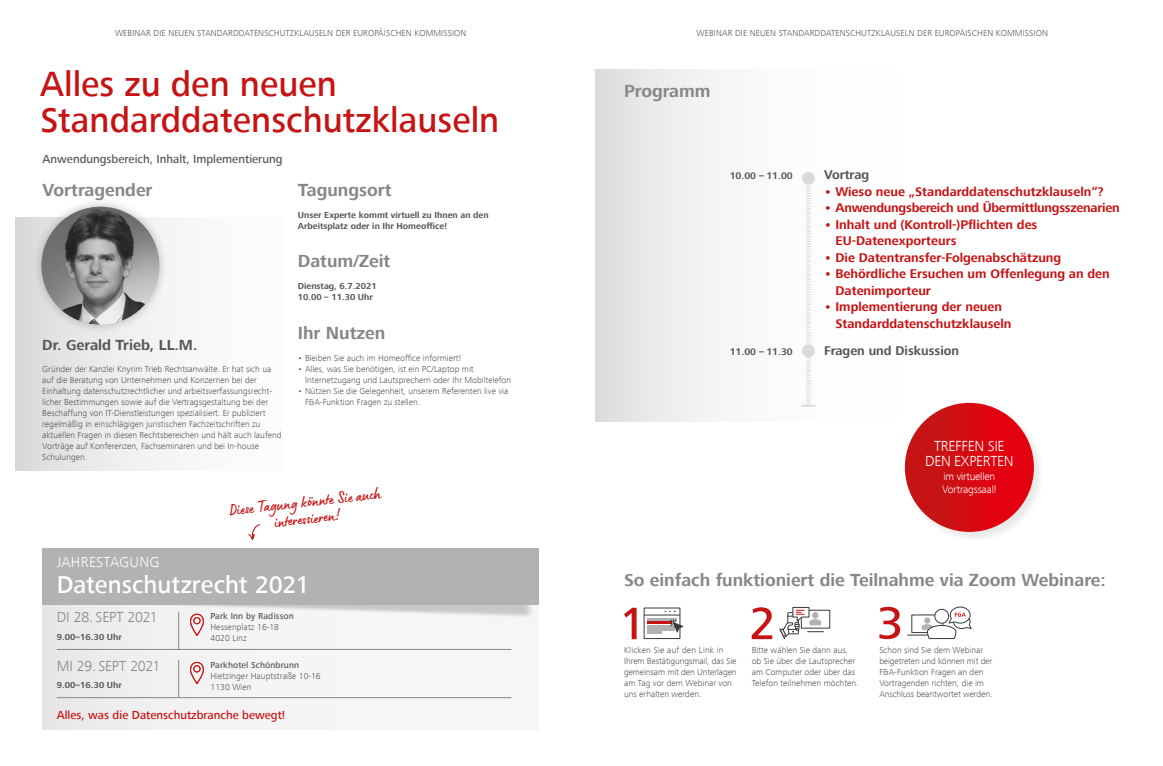
<style>
.page{position:relative;width:1163px;height:766px;background:#fff}
.page>*{position:absolute;margin:0;border:0;box-sizing:border-box;transform-origin:0 0}
.t1{font:500 36px/36px "Frutiger Next Com";color:#c61314}
.t2{font:500 25px "Frutiger Next Com";letter-spacing:-.005em;color:#fff}
.t3{font:700 18px "Frutiger Next Com";color:#878786}
.t4{font:16.9px/16.9px "Lumios Marker";color:#c61314;text-align:center}
.t5{font:300 15px "Frutiger Next Com";letter-spacing:-.015em;color:#878786}
.t6{font:300 15px/15px "Frutiger Next Com";letter-spacing:-.02em;color:#fff;text-align:center}
.t7{font:700 15px "Frutiger Next Com";color:#565656}
.t8{font:300 15px "Frutiger Next Com";letter-spacing:.02em;color:#fff}
.t9{font:700 13px/16.5px "Frutiger Next Com";color:#c61314}
.t10{font:700 13px "Frutiger Next Com";letter-spacing:-.02em;color:#c61314}
.t11{font:700 13px "Frutiger Next Com";color:#565656}
.t12{font:500 12px "Frutiger Next Com";color:#565656}
.t13{font:500 12px "Frutiger Next Com";color:#c61314}
.t14{font:300 11px/13px "Frutiger Next Com";letter-spacing:-.02em;color:#fff}
.t15{font:700 10px "Frutiger Next Com";color:#565656}
.t16{font:300 9px/11px "Frutiger Next Com";color:#565656}
.t17{font:700 9px/11px "Frutiger Next Com";color:#565656}
.t18{font:500 9px "Frutiger Next Com";letter-spacing:.01em;color:#565656}
</style>
<div class="page">
<div style="left:595px;top:69px;width:525px;height:352px;background:linear-gradient(to right,#ebecec,#fff)"></div>
<div style="left:802px;top:172px;width:12px;height:13px;background:#dadada;border-radius:50%"></div>
<div style="left:15px;top:218px;width:268px;height:252px;background:linear-gradient(to right,#dedede,#fff)"></div>
<svg style="left:801px;top:180px;width:14px;height:226px"></svg>
<div style="left:32px;top:197px;width:137px;height:137px;background:#1a1a18;opacity:.28"></div>
<img style="left:41px;top:206px;width:118px;height:118px;border-radius:59px">
<svg style="left:624px;top:607px;width:12px;height:32px"></svg>
<svg style="left:751px;top:607px;width:21px;height:32px"></svg>
<svg style="left:879px;top:606px;width:21px;height:33px"></svg>
<hr style="left:647px;top:621px;width:24px;height:2px;background:#c61314">
<hr style="left:647px;top:618px;width:29px;height:2px;background:#b1b2b3">
<hr style="left:647px;top:624px;width:29px;height:3px;background:#b1b2b3">
<hr style="left:647px;top:631px;width:14px;height:3px;background:#b1b2b3">
<hr style="left:647px;top:628px;width:27px;height:2px;background:#b1b2b3">
<hr style="left:644px;top:614px;width:35px;height:1px;background:#3b3b3a">
<svg style="left:669px;top:619px;width:15px;height:14px"></svg>
<svg style="left:779px;top:607px;width:51px;height:32px"></svg>
<hr style="left:907px;top:634px;width:39px;height:1px;background:#3b3b3a">
<div style="left:911px;top:614px;width:32px;height:18px;background:#fff;border:1px solid #3b3b3a"></div>
<svg style="left:921px;top:606px;width:51px;height:33px"></svg>
<div style="left:904px;top:402px;width:140px;height:141px;background:#1a1a18;opacity:.1"></div>
<div style="left:904px;top:403px;width:129px;height:128px;background:linear-gradient(to right,#c2211e,#e8000a);border-radius:64px"></div>
<div style="left:43px;top:553px;width:496px;height:176px;background:#e7e5e7"></div>
<img style="left:62px;top:524px;width:477px;height:205px">
<div style="left:43px;top:548px;width:495px;height:56px;background:#b1b2b3"></div>
<svg style="left:190px;top:614px;width:15px;height:22px"></svg>
<div style="left:193px;top:616px;width:7px;height:8px;border:1px solid #c61314;border-radius:50%"></div>
<div style="left:193px;top:617px;width:7px;height:7px;border:1px solid #c61314;border-radius:50%"></div>
<svg style="left:190px;top:662px;width:15px;height:22px"></svg>
<div style="left:193px;top:665px;width:7px;height:7px;border:1px solid #c61314;border-radius:50%"></div>
<hr style="left:57px;top:649px;width:454px;height:1px;background:#878786">
<hr style="left:57px;top:697px;width:454px;height:1px;background:#878786">
<hr style="left:178px;top:611px;width:1px;height:38px;background:#878786">
<hr style="left:178px;top:659px;width:1px;height:38px;background:#878786">
<p class="t16" style="left:115px;top:28px;width:353px">WEBINAR DIE NEUEN STANDARDDATENSCHUTZKLAUSELN DER EUROPÄISCHEN KOMMISSION</p>
<p class="t16" style="left:696px;top:28px;width:353px">WEBINAR DIE NEUEN STANDARDDATENSCHUTZKLAUSELN DER EUROPÄISCHEN KOMMISSION</p>
<h1 class="t1" style="left:40px;top:66px;width:460px">Alles zu den neuen<br>Standarddatenschutzklauseln</h1>
<h3 class="t3" style="left:624px;top:80px;width:88px">Programm</h3>
<h3 class="t12" style="left:43px;top:152px;width:241px">Anwendungsbereich, Inhalt, Implementierung</h3>
<h3 class="t3" style="left:43px;top:179px;width:111px">Vortragender</h3>
<h3 class="t7" style="left:42px;top:336px;width:157px">Dr. Gerald Trieb, LL.M.</h3>
<p class="t16" style="left:42px;top:363px;width:241px">Gründer der Kanzlei Knyrim Trieb Rechtsanwälte. Er hat sich ua auf die Beratung von Unternehmen und Konzernen bei der Einhaltung datenschutzrechtlicher und arbeitsverfassungsrecht&shy;licher Bestimmungen sowie auf die Vertragsgestaltung bei der Beschaffung von IT-Dienstleistungen spezialisiert. Er publiziert regelmäßig in einschlägigen juristischen Fachzeitschriften zu aktuellen Fragen in diesen Rechtsbereichen und hält auch laufend Vorträge auf Konferenzen, Fachseminaren und bei In-house Schulungen.</p>
<h3 class="t3" style="left:298px;top:179px;width:95px">Tagungsort</h3>
<p class="t17" style="left:298px;top:209px;width:192px">Unser Experte kommt virtuell zu Ihnen an den<br>Arbeitsplatz oder in Ihr Homeoffice!</p>
<h3 class="t3" style="left:298px;top:251px;width:94px">Datum/Zeit</h3>
<p class="t17" style="left:298px;top:281px;width:80px">Dienstag, 6.7.2021<br>10.00 – 11.30 Uhr</p>
<h3 class="t3" style="left:298px;top:322px;width:89px">Ihr Nutzen</h3>
<p class="t16" style="left:298px;top:352px;width:165px">• Bleiben Sie auch im Homeoffice informiert!</p>
<p class="t16" style="left:305px;top:363px;width:208px;text-indent:-7px">• Alles, was Sie benötigen, ist ein PC/Laptop mit<br>Internetzugang und Lautsprechern oder Ihr Mobiltelefon</p>
<p class="t16" style="left:305px;top:385px;width:205px;text-indent:-7px">• Nützen Sie die Gelegenheit, unserem Referenten live via<br>F&amp;A-Funktion Fragen zu stellen.</p>
<h3 class="t8" style="left:57px;top:553px;width:104px">JAHRESTAGUNG</h3>
<h3 class="t4" style="left:228px;top:501px;width:154px;rotate:-7deg">Diese Tagung könnte Sie auch interessieren!</h3>
<h2 class="t2" style="left:57px;top:570px;width:254px">Datenschutzrecht 2021</h2>
<h3 class="t5" style="left:57px;top:608px;width:102px">DI 28. SEPT 2021</h3>
<h3 class="t5" style="left:57px;top:656px;width:105px">MI 29. SEPT 2021</h3>
<p class="t18" style="left:210px;top:611px;width:85px">Park Inn by Radisson</p>
<p class="t16" style="left:210px;top:621px;width:70px">Hessenplatz 16-18<br>4020 Linz</p>
<p class="t18" style="left:210px;top:659px;width:90px">Parkhotel Schönbrunn</p>
<p class="t16" style="left:210px;top:670px;width:112px">Hietzinger Hauptstraße 10-16<br>1130 Wien</p>
<p class="t17" style="left:57px;top:631px;width:67px">9.00–16.30 Uhr</p>
<p class="t17" style="left:57px;top:679px;width:67px">9.00–16.30 Uhr</p>
<h3 class="t13" style="left:57px;top:707px;width:230px">Alles, was die Datenschutzbranche bewegt!</h3>
<p class="t15" style="left:729px;top:170px;width:65px">10.00 – 11.00</p>
<p class="t15" style="left:729px;top:346px;width:65px">11.00 – 11.30</p>
<h3 class="t11" style="left:823px;top:167px;width:47px">Vortrag</h3>
<h3 class="t9" style="left:823px;top:183px;width:281px">• Wieso neue „Standarddatenschutzklauseln“?</h3>
<h3 class="t10" style="left:823px;top:200px;width:297px">• Anwendungsbereich und Übermittlungsszenarien</h3>
<h3 class="t9" style="left:835px;top:216px;width:203px;text-indent:-11px">• Inhalt und (Kontroll-)Pflichten des<br>EU-Datenexporteurs</h3>
<h3 class="t9" style="left:823px;top:249px;width:239px">• Die Datentransfer-Folgenabschätzung</h3>
<h3 class="t9" style="left:835px;top:265px;width:276px;text-indent:-11px">• Behördliche Ersuchen um Offenlegung an den<br>Datenimporteur</h3>
<h3 class="t9" style="left:835px;top:298px;width:177px;text-indent:-11px">• Implementierung der neuen<br>Standarddatenschutzklauseln</h3>
<h3 class="t11" style="left:823px;top:343px;width:137px">Fragen und Diskussion</h3>
<h3 class="t6" style="left:924px;top:438px;width:90px">TREFFEN SIE<br>DEN EXPERTEN</h3>
<p class="t14" style="left:942px;top:470px;width:56px">im virtuellen<br>Vortragssaal!</p>
<h3 class="t3" style="left:624px;top:570px;width:483px">So einfach funktioniert die Teilnahme via Zoom Webinare:</h3>
<p class="t16" style="left:624px;top:643px;width:114px">Klicken Sie auf den Link in<br>Ihrem Bestätigungsmail, das Sie gemeinsam mit den Unterlagen am Tag vor dem Webinar von uns erhalten werden.</p>
<p class="t16" style="left:751px;top:643px;width:108px">Bitte wählen Sie dann aus, ob Sie über die Lautsprecher am Computer oder über das<br>Telefon teilnehmen möchten.</p>
<p class="t16" style="left:879px;top:643px;width:115px">Schon sind Sie dem Webinar beigetreten und können mit der<br>F&amp;A-Funktion Fragen an den<br>Vortragenden richten, die im<br>Anschluss beantwortet werden.</p>
</div>
